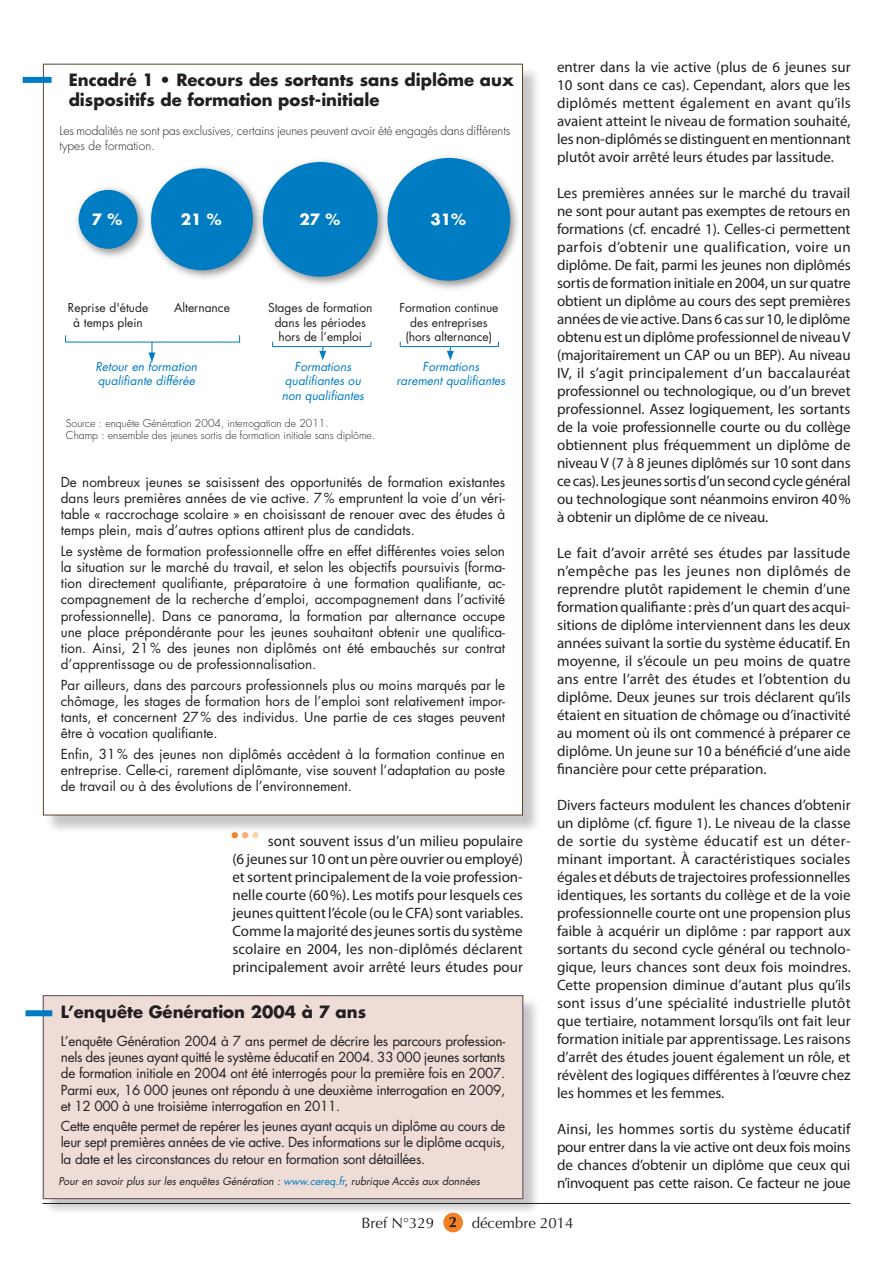
<style>
.page{position:relative;width:893px;height:1263px;background:#fff}
.page>*{position:absolute;margin:0;border:0;box-sizing:border-box;transform-origin:0 0}
.t1{font:700 16.5px/19.8px "Futura";color:#231f20}
.t2{font:700 15.15px "Futura";color:#fff}
.t3{font:15px/18px "Myriad Pro";color:#231f20;text-align:justify}
.t4{font:15px "Optima";color:#231f20}
.t5{font:700 15px "Optima";color:#231f20}
.t6{font:13.5px/16.2px "Futura";color:#231f20;text-align:justify}
.t7{font:12px/14.4px "Futura";color:#231f20;text-align:center}
.t8{font:italic 12px/14.4px "Futura";color:#007cc2;text-align:center}
.t9{font:300 12px/14.4px "Futura";letter-spacing:-.005em;color:#231f20}
.t10{font:300 10.5px/12.6px "Futura";color:#231f20}
.t11{font:italic 10.5px "Futura";color:#231f20}
.s1{color:#007cc2}
</style>
<div class="page">
<hr style="left:43px;top:1203px;width:807px;height:1px;background:#231f20">
<div style="left:443px;top:1213px;width:20px;height:19px;background:#f48026;border-radius:50%"></div>
<div style="left:43px;top:996px;width:497px;height:220px;background:#231f20;opacity:.25"></div>
<div style="left:43px;top:996px;width:480px;height:202px;background:#eedcd7"></div>
<div style="left:43px;top:995px;width:480px;height:204px;border:1px solid #6c5560"></div>
<div style="left:26px;top:1010px;width:26px;height:6px;background:#007cc2"></div>
<div style="left:45px;top:66px;width:497px;height:768px;background:#231f20;opacity:.25"></div>
<div style="left:43px;top:64px;width:479px;height:751px;background:#fff"></div>
<div style="left:23px;top:77px;width:29px;height:6px;background:#007cc2"></div>
<div style="left:258px;top:157px;width:131px;height:131px;background:#231f20;opacity:.5"></div>
<div style="left:263px;top:162px;width:115px;height:115px;background:#007cc2;border-radius:50%"></div>
<div style="left:382px;top:153px;width:139px;height:138px;background:#231f20;opacity:.5"></div>
<div style="left:387px;top:158px;width:123px;height:123px;background:#007cc2;border-radius:50%"></div>
<div style="left:73px;top:185px;width:75px;height:75px;background:#231f20;opacity:.5"></div>
<div style="left:79px;top:190px;width:59px;height:59px;background:#007cc2;border-radius:50%"></div>
<div style="left:146px;top:163px;width:118px;height:118px;background:#231f20;opacity:.5"></div>
<div style="left:151px;top:168px;width:102px;height:102px;background:#007cc2;border-radius:50%"></div>
<svg style="left:149px;top:343px;width:6px;height:19px"></svg>
<hr style="left:66px;top:342px;width:173px;height:1px;background:#007cc2">
<svg style="left:319px;top:347px;width:7px;height:13px"></svg>
<hr style="left:273px;top:346px;width:98px;height:1px;background:#007cc2">
<svg style="left:447px;top:347px;width:7px;height:13px"></svg>
<hr style="left:400px;top:346px;width:98px;height:1px;background:#007cc2">
<svg style="left:232px;top:832px;width:27px;height:2px"></svg>
<p class="t1" style="left:69px;top:70px;width:447px">Encadré 1 • Recours des sortants sans diplôme aux dispositifs de formation post-initiale</p>
<p class="t9" style="left:60px;top:124px;width:452px">Les modalités ne sont pas exclusives, certains jeunes peuvent avoir été engagés dans différents types de formation.</p>
<p class="t2" style="left:92px;top:209px;width:32px">7 %</p>
<p class="t2" style="left:181px;top:209px;width:42px">21 %</p>
<p class="t2" style="left:299px;top:209px;width:42px">27 %</p>
<p class="t2" style="left:430px;top:209px;width:37px">31%</p>
<p class="t7" style="left:68px;top:300px;width:82px">Reprise d'étude à temps plein</p>
<p class="t7" style="left:174px;top:300px;width:57px">Alternance</p>
<p class="t7" style="left:268px;top:300px;width:106px">Stages de formation dans les périodes hors de l’emploi</p>
<p class="t7" style="left:399px;top:300px;width:101px">Formation continue des entreprises (hors alternance)</p>
<p class="t8" style="left:95px;top:359px;width:103px;text-align:left">Retour en formation qualifiante différée</p>
<p class="t8" style="left:282px;top:359px;width:84px">Formations qualifiantes ou non qualifiantes</p>
<p class="t8" style="left:396px;top:359px;width:110px">Formations<br>rarement qualifiantes</p>
<p class="t10" style="left:66px;top:416px;width:311px">Source : enquête Génération 2004, interrogation de 2011.<br>Champ : ensemble des jeunes sortis de formation initiale sans diplôme.</p>
<p class="t6" style="left:61px;top:473px;width:446px">De nombreux jeunes se saisissent des opportunités de formation existantes dans leurs premières années de vie active. 7% empruntent la voie d’un véri&shy;table « raccrochage scolaire » en choisissant de renouer avec des études à temps plein, mais d’autres options attirent plus de candidats.</p>
<p class="t6" style="left:61px;top:542px;width:446px">Le système de formation professionnelle offre en effet différentes voies selon la situation sur le marché du travail, et selon les objectifs poursuivis (forma&shy;tion directement qualifiante, préparatoire à une formation qualifiante, ac&shy;compagnement de la recherche d’emploi, accompagnement dans l’activité professionnelle). Dans ce panorama, la formation par alternance occupe une place prépondérante pour les jeunes souhaitant obtenir une qualifica&shy;tion. Ainsi, 21% des jeunes non diplômés ont été embauchés sur contrat d’apprentissage ou de professionnalisation.</p>
<p class="t6" style="left:61px;top:676px;width:446px">Par ailleurs, dans des parcours professionnels plus ou moins marqués par le chômage, les stages de formation hors de l’emploi sont relativement impor&shy;tants, et concernent 27% des individus. Une partie de ces stages peuvent être à vocation qualifiante.</p>
<p class="t6" style="left:61px;top:745px;width:446px">Enfin, 31% des jeunes non diplômés accèdent à la formation continue en entreprise. Celle-ci, rarement diplômante, vise souvent l’adaptation au poste de travail ou à des évolutions de l’environnement.</p>
<p class="t3" style="left:232px;top:832px;width:292px;text-indent:36px">sont souvent issus d’un milieu populaire (6 jeunes sur 10 ont un père ouvrier ou employé) et sortent principalement de la voie profession&shy;nelle courte (60%). Les motifs pour lesquels ces jeunes quittent l’école (ou le CFA) sont variables.<br>Comme la majorité des jeunes sortis du système scolaire en 2004, les non-diplômés déclarent principalement avoir arrêté leurs études pour</p>
<p class="t1" style="left:61px;top:1001px;width:307px">L’enquête Génération 2004 à 7 ans</p>
<p class="t6" style="left:61px;top:1033px;width:446px">L’enquête Génération 2004 à 7 ans permet de décrire les parcours profession&shy;nels des jeunes ayant quitté le système éducatif en 2004. 33 000 jeunes sortants de formation initiale en 2004 ont été interrogés pour la première fois en 2007.<br>Parmi eux, 16 000 jeunes ont répondu à une deuxième interrogation en 2009, et 12 000 à une troisième interrogation en 2011.</p>
<p class="t6" style="left:61px;top:1118px;width:446px">Cette enquête permet de repérer les jeunes ayant acquis un diplôme au cours de leur sept premières années de vie active. Des informations sur le diplôme acquis, la date et les circonstances du retour en formation sont détaillées.</p>
<p class="t11" style="left:58px;top:1173px;width:423px">Pour en savoir plus sur les enquêtes Génération : <span class="s1">www.cereq.fr</span>, rubrique Accès aux données</p>
<p class="t3" style="left:557px;top:58px;width:295px">entrer dans la vie active (plus de 6 jeunes sur 10 sont dans ce cas). Cependant, alors que les diplômés mettent également en avant qu’ils avaient atteint le niveau de formation souhaité, les non-diplômés se distinguent en mentionnant plutôt avoir arrêté leurs études par lassitude.</p>
<p class="t3" style="left:557px;top:184px;width:295px">Les premières années sur le marché du travail ne sont pour autant pas exemptes de retours en formations (cf. encadré 1). Celles-ci permettent parfois d’obtenir une qualification, voire un diplôme. De fait, parmi les jeunes non diplômés sortis de formation initiale en 2004, un sur quatre obtient un diplôme au cours des sept premières années de vie active. Dans 6 cas sur 10, le diplôme obtenu est un diplôme professionnel de niveau V (majoritairement un CAP ou un BEP). Au niveau IV, il s’agit principalement d’un baccalauréat professionnel ou technologique, ou d’un brevet professionnel. Assez logiquement, les sortants de la voie professionnelle courte ou du collège obtiennent plus fréquemment un diplôme de niveau V (7 à 8 jeunes diplômés sur 10 sont dans ce cas). Les jeunes sortis d’un second cycle général ou technologique sont néanmoins environ 40% à obtenir un diplôme de ce niveau.</p>
<p class="t3" style="left:557px;top:544px;width:295px">Le fait d’avoir arrêté ses études par lassitude n’empêche pas les jeunes non diplômés de reprendre plutôt rapidement le chemin d’une formation qualifiante : près d’un quart des acqui&shy;sitions de diplôme interviennent dans les deux années suivant la sortie du système éducatif. En moyenne, il s’écoule un peu moins de quatre ans entre l’arrêt des études et l’obtention du diplôme. Deux jeunes sur trois déclarent qu’ils étaient en situation de chômage ou d’inactivité au moment où ils ont commencé à préparer ce diplôme. Un jeune sur 10 a bénéficié d’une aide financière pour cette préparation.</p>
<p class="t3" style="left:557px;top:796px;width:295px">Divers facteurs modulent les chances d’obtenir un diplôme (cf. figure 1). Le niveau de la classe de sortie du système éducatif est un déter&shy;minant important. À caractéristiques sociales égales et débuts de trajectoires professionnelles identiques, les sortants du collège et de la voie professionnelle courte ont une propension plus faible à acquérir un diplôme : par rapport aux sortants du second cycle général ou technolo&shy;gique, leurs chances sont deux fois moindres.<br>Cette propension diminue d’autant plus qu’ils sont issus d’une spécialité industrielle plutôt que tertiaire, notamment lorsqu’ils ont fait leur formation initiale par apprentissage. Les raisons d’arrêt des études jouent également un rôle, et révèlent des logiques différentes à l’œuvre chez les hommes et les femmes.</p>
<p class="t3" style="left:557px;top:1120px;width:295px">Ainsi, les hommes sortis du système éducatif pour entrer dans la vie active ont deux fois moins de chances d’obtenir un diplôme que ceux qui n’invoquent pas cette raison. Ce facteur ne joue</p>
<p class="t4" style="left:361px;top:1214px;width:74px">Bref N°329</p>
<p class="t4" style="left:472px;top:1214px;width:103px">décembre 2014</p>
<p class="t5" style="left:449px;top:1213px;width:10px">2</p>
</div>
